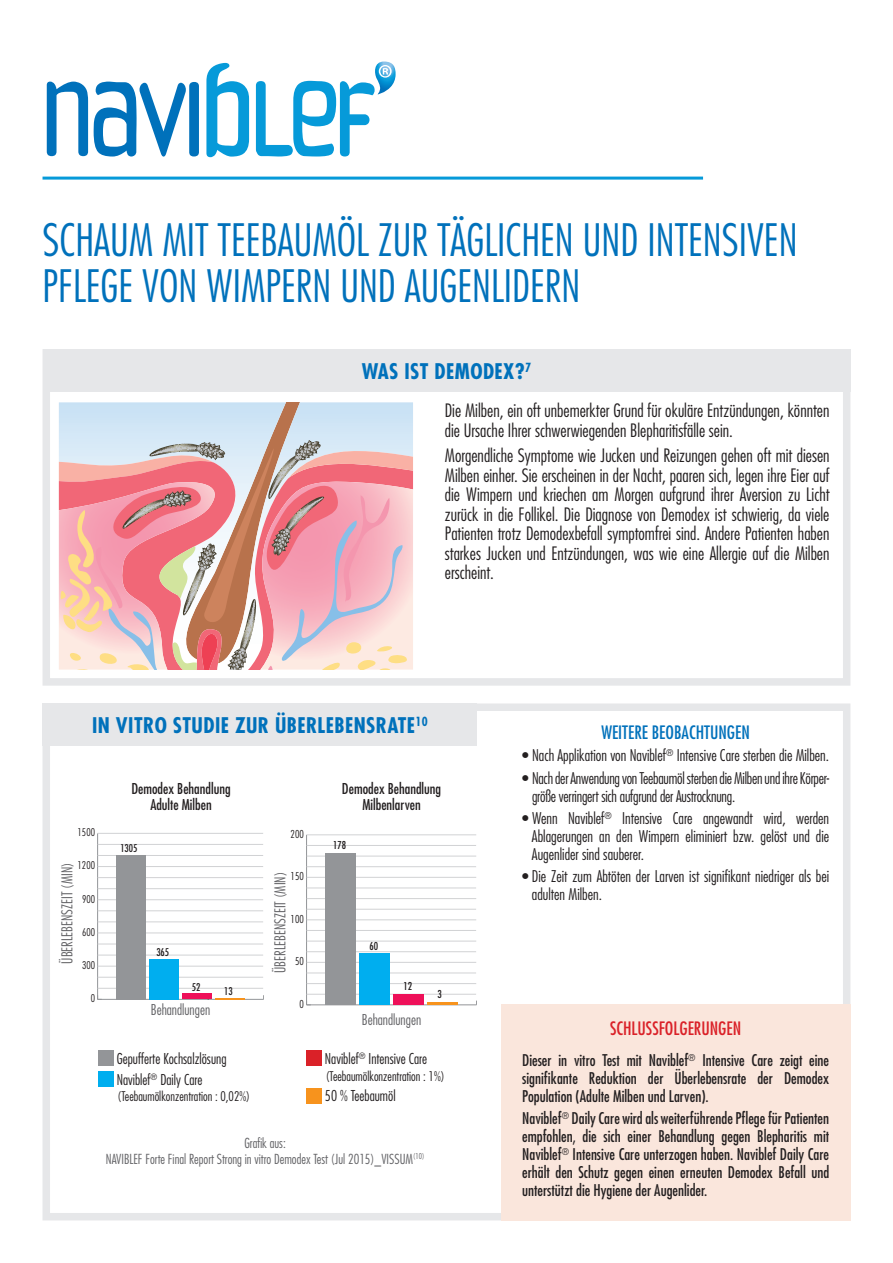
<style>
.page{position:relative;width:893px;height:1263px;background:#fff}
.page>*{position:absolute;margin:0;border:0;box-sizing:border-box;transform-origin:0 0}
.t1{font:300 condensed 43.5px/46.5px "Futura";color:#0071bb}
.t2{font:700 condensed 21px "Futura";letter-spacing:.02em;color:#0071bb}
.t3{font:300 condensed 18px/19.5px "Futura";color:#231f20}
.t4{font:condensed 18px "Futura";color:#0071bb}
.t5{font:condensed 18px "Futura";color:#da2128}
.t6{font:condensed 15.75px/18px "Futura";color:#231f20;text-align:justify}
.t7{font:300 condensed 15.75px/18px "Futura";color:#231f20}
.t8{font:300 condensed 14.55px/20.9px "Futura";color:#231f20}
.t9{font:300 condensed 14.55px "Futura";color:#636366}
.t10{font:condensed 14.55px/16.2px "Futura";color:#231f20;text-align:center}
.t11{font:300 condensed 13.5px/16.2px "Futura";color:#636366;text-align:center}
.t12{font:300 condensed 13.05px "Futura";color:#231f20}
.t13{font:300 condensed 10.65px "Futura";color:#231f20}
.t14{font:condensed 10.65px "Futura";color:#231f20}
.t15{font:300 condensed 10.5px "Futura";color:#231f20}
.t16{font:condensed 10.5px "Futura";color:#231f20}
</style>
<div class="page">
<div style="left:43px;top:703px;width:807px;height:517px;border:8px solid #e6e7e9"></div>
<div style="left:501px;top:1004px;width:349px;height:216px;background:#fae6dc"></div>
<div style="left:43px;top:703px;width:434px;height:43px;background:#e6e7e9"></div>
<hr style="left:98px;top:999px;width:166px;height:1px;background:#939598">
<hr style="left:97px;top:833px;width:1px;height:166px;background:#939598">
<hr style="left:98px;top:966px;width:165px;height:1px;background:#d1d2d4">
<hr style="left:98px;top:933px;width:165px;height:1px;background:#d1d2d4">
<hr style="left:98px;top:899px;width:165px;height:1px;background:#d1d2d4">
<hr style="left:98px;top:866px;width:165px;height:1px;background:#d1d2d4">
<hr style="left:98px;top:833px;width:165px;height:1px;background:#d1d2d4">
<hr style="left:98px;top:988px;width:165px;height:1px;background:#d1d2d4">
<hr style="left:98px;top:977px;width:165px;height:1px;background:#d1d2d4">
<hr style="left:98px;top:955px;width:165px;height:1px;background:#d1d2d4">
<hr style="left:98px;top:944px;width:165px;height:1px;background:#d1d2d4">
<hr style="left:98px;top:922px;width:165px;height:1px;background:#d1d2d4">
<hr style="left:98px;top:910px;width:165px;height:1px;background:#d1d2d4">
<hr style="left:98px;top:888px;width:165px;height:1px;background:#d1d2d4">
<hr style="left:98px;top:877px;width:165px;height:1px;background:#d1d2d4">
<hr style="left:98px;top:855px;width:165px;height:1px;background:#d1d2d4">
<hr style="left:98px;top:844px;width:165px;height:1px;background:#d1d2d4">
<hr style="left:215px;top:998px;width:30px;height:1px;background:#f7931d">
<div style="left:182px;top:993px;width:30px;height:6px;background:#ee1059"></div>
<div style="left:149px;top:959px;width:30px;height:40px;background:#00aeef"></div>
<div style="left:116px;top:855px;width:30px;height:144px;background:#939598"></div>
<div style="left:98px;top:1050px;width:16px;height:16px;background:#939598"></div>
<div style="left:98px;top:1071px;width:16px;height:16px;background:#00aeef"></div>
<hr style="left:307px;top:1004px;width:170px;height:1px;background:#939598">
<hr style="left:306px;top:835px;width:1px;height:170px;background:#939598">
<hr style="left:307px;top:962px;width:169px;height:1px;background:#d1d2d4">
<hr style="left:307px;top:919px;width:169px;height:1px;background:#d1d2d4">
<hr style="left:307px;top:877px;width:169px;height:1px;background:#d1d2d4">
<hr style="left:307px;top:834px;width:169px;height:1px;background:#d1d2d4">
<hr style="left:307px;top:994px;width:169px;height:1px;background:#d1d2d4">
<hr style="left:307px;top:983px;width:169px;height:1px;background:#d1d2d4">
<hr style="left:307px;top:973px;width:169px;height:1px;background:#d1d2d4">
<hr style="left:307px;top:951px;width:169px;height:1px;background:#d1d2d4">
<hr style="left:307px;top:941px;width:169px;height:1px;background:#d1d2d4">
<hr style="left:307px;top:930px;width:169px;height:1px;background:#d1d2d4">
<hr style="left:307px;top:909px;width:169px;height:1px;background:#d1d2d4">
<hr style="left:307px;top:898px;width:169px;height:1px;background:#d1d2d4">
<hr style="left:307px;top:888px;width:169px;height:1px;background:#d1d2d4">
<hr style="left:307px;top:866px;width:169px;height:1px;background:#d1d2d4">
<hr style="left:307px;top:856px;width:169px;height:1px;background:#d1d2d4">
<hr style="left:307px;top:845px;width:169px;height:1px;background:#d1d2d4">
<hr style="left:427px;top:1002px;width:31px;height:3px;background:#f7931d">
<div style="left:393px;top:995px;width:31px;height:10px;background:#ee1059"></div>
<div style="left:359px;top:954px;width:31px;height:51px;background:#00aeef"></div>
<div style="left:325px;top:853px;width:31px;height:152px;background:#939598"></div>
<div style="left:306px;top:1050px;width:16px;height:16px;background:#da2128"></div>
<div style="left:306px;top:1088px;width:16px;height:15px;background:#f7931d"></div>
<svg style="left:47px;top:82px;width:41px;height:74px"></svg>
<svg style="left:94px;top:82px;width:92px;height:75px"></svg>
<div style="left:189px;top:82px;width:10px;height:74px;background:#0071bb;border-radius:5px"></div>
<svg style="left:206px;top:63px;width:43px;height:94px"></svg>
<svg style="left:256px;top:62px;width:140px;height:94px"></svg>
<hr style="left:43px;top:177px;width:660px;height:3px;background:#069ad9">
<div style="left:43px;top:349px;width:807px;height:337px;border:8px solid #e6e7e9"></div>
<div style="left:43px;top:349px;width:807px;height:43px;background:#e6e7e9"></div>
<svg style="left:59px;top:402px;width:354px;height:268px"></svg>
<h1 class="t1" style="left:43px;top:215px;width:757px">SCHAUM MIT TEEBAUMÖL ZUR TÄGLICHEN UND INTENSIVEN<br>PFLEGE VON WIMPERN UND AUGENLIDERN</h1>
<p class="t2" style="left:362px;top:357px;width:171px">WAS IST DEMODEX?<sup>7</sup></p>
<p class="t3" style="left:445px;top:400px;width:386px">Die Milben, ein oft unbemerkter Grund für okuläre Entzündungen, könnten die Ursache Ihrer schwerwiegenden Blepharitisfälle sein.</p>
<p class="t3" style="left:445px;top:446px;width:386px;text-align:justify">Morgendliche Symptome wie Jucken und Reizungen gehen oft mit diesen Milben einher. Sie erscheinen in der Nacht, paaren sich, legen ihre Eier auf die Wimpern und kriechen am Morgen aufgrund ihrer Aversion zu Licht zurück in die Follikel. Die Diagnose von Demodex ist schwierig, da viele Patienten trotz Demodexbefall symptomfrei sind. Andere Patienten haben starkes Jucken und Entzündungen, was wie eine Allergie auf die Milben erscheint.</p>
<p class="t2" style="left:92px;top:712px;width:337px">IN VITRO STUDIE ZUR ÜBERLEBENSRATE<sup>10</sup></p>
<p class="t15" style="left:78px;top:826px;width:19px">1500</p>
<p class="t15" style="left:78px;top:859px;width:19px">1200</p>
<p class="t9" style="left:58px;top:964px;width:102px;rotate:-90deg">ÜBERLEBENSZEIT (MIN)</p>
<p class="t15" style="left:82px;top:892px;width:15px">900</p>
<p class="t15" style="left:82px;top:925px;width:15px">600</p>
<p class="t15" style="left:82px;top:959px;width:15px">300</p>
<p class="t15" style="left:91px;top:992px;width:6px">0</p>
<p class="t10" style="left:131px;top:780px;width:101px">Demodex Behandlung<br>Adulte Milben</p>
<p class="t10" style="left:342px;top:780px;width:101px">Demodex Behandlung<br>Milbenlarven</p>
<p class="t16" style="left:120px;top:842px;width:19px">1305</p>
<p class="t16" style="left:156px;top:945px;width:14px">365</p>
<p class="t13" style="left:291px;top:827px;width:15px">200</p>
<p class="t13" style="left:291px;top:870px;width:15px">150</p>
<p class="t9" style="left:271px;top:973px;width:102px;rotate:-90deg">ÜBERLEBENSZEIT (MIN)</p>
<p class="t13" style="left:291px;top:912px;width:15px">100</p>
<p class="t13" style="left:295px;top:955px;width:10px">50</p>
<p class="t14" style="left:333px;top:838px;width:15px">178</p>
<p class="t14" style="left:369px;top:940px;width:10px">60</p>
<p class="t14" style="left:403px;top:979px;width:10px">12</p>
<p class="t16" style="left:192px;top:981px;width:10px">52</p>
<p class="t16" style="left:224px;top:984px;width:10px">13</p>
<p class="t14" style="left:437px;top:987px;width:6px">3</p>
<p class="t13" style="left:299px;top:997px;width:6px">0</p>
<p class="t9" style="left:151px;top:1001px;width:61px">Behandlungen</p>
<p class="t8" style="left:117px;top:1048px;width:111px">Gepufferte Kochsalzlösung<br>Naviblef<sup>®</sup> Daily Care</p>
<p class="t12" style="left:118px;top:1088px;width:134px">(Teebaumölkonzentration : 0,02%)</p>
<p class="t9" style="left:362px;top:1010px;width:61px">Behandlungen</p>
<p class="t8" style="left:325px;top:1048px;width:104px">Naviblef<sup>®</sup> Intensive Care</p>
<p class="t12" style="left:326px;top:1067px;width:120px">(Teebaumölkonzentration : 1%)</p>
<p class="t8" style="left:325px;top:1085px;width:72px">50 % Teebaumöl</p>
<p class="t11" style="left:106px;top:1134px;width:320px">Grafik aus:<br>NAVIBLEF Forte Final Report Strong in vitro Demodex Test (Jul 2015)_VISSUM<sup>(10)</sup></p>
<p class="t4" style="left:601px;top:721px;width:150px">WEITERE BEOBACHTUNGEN</p>
<p class="t7" style="left:522px;top:746px;width:308px">• Nach Applikation von Naviblef<sup>®</sup> Intensive Care sterben die Milben.</p>
<p class="t7" style="left:532px;top:768px;width:299px;text-indent:-10px">• Nach der Anwendung von Teebaumöl sterben die Milben und ihre Körper&shy;größe verringert sich aufgrund der Austrocknung.</p>
<p class="t7" style="left:532px;top:809px;width:299px;text-align:justify;text-indent:-10px">• Wenn Naviblef<sup>®</sup> Intensive Care angewandt wird, werden Ablagerungen an den Wimpern eliminiert bzw. gelöst und die Augenlider sind sauberer.</p>
<p class="t7" style="left:532px;top:867px;width:299px;text-indent:-10px">• Die Zeit zum Abtöten der Larven ist signifikant niedriger als bei adulten Milben.</p>
<p class="t5" style="left:610px;top:1017px;width:133px">SCHLUSSFOLGERUNGEN</p>
<p class="t6" style="left:522px;top:1051px;width:309px">Dieser in vitro Test mit Naviblef<sup>®</sup> Intensive Care zeigt eine signifikante Reduktion der Überlebensrate der Demodex Population (Adulte Milben und Larven).</p>
<p class="t6" style="left:522px;top:1109px;width:309px">Naviblef<sup>®</sup> Daily Care wird als weiterführende Pflege für Patienten empfohlen, die sich einer Behandlung gegen Blepharitis mit Naviblef<sup>®</sup> Intensive Care unterzogen haben. Naviblef Daily Care erhält den Schutz gegen einen erneuten Demodex Befall und unterstützt die Hygiene der Augenlider.</p>
</div>
